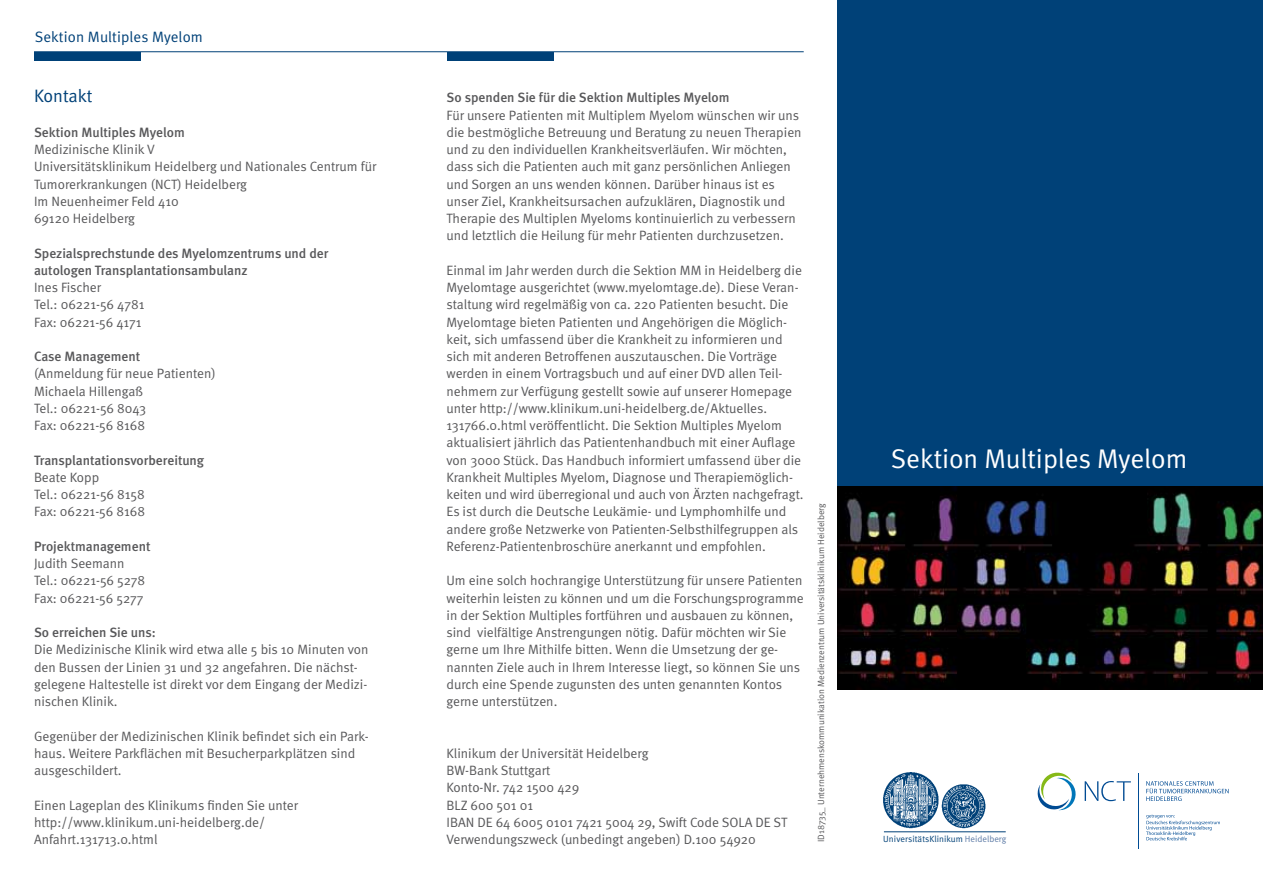
<style>
.page{position:relative;width:1263px;height:893px;background:#fff}
.page>*{position:absolute;margin:0;border:0;box-sizing:border-box;transform-origin:0 0}
.t1{font:27px "Meta Normal";color:#fff}
.t2{font:18px "Meta Normal";color:#004178}
.t3{font:15px "Meta Normal";letter-spacing:.01em;color:#004178}
.t4{font:13.5px/17.2px "Meta Normal";color:#58585a}
.t5{font:500 13.5px/17.2px "Meta";color:#58585a}
.t6{font:9px "Meta Normal";color:#58585a}
.t7{font:9px "Meta Normal";color:#004178}
.s1{color:#5d7ba6}
</style>
<div class="page">
<hr style="left:34px;top:51px;width:770px;height:1px;background:#004178">
<div style="left:448px;top:52px;width:106px;height:8px;background:#004178"></div>
<div style="left:34px;top:52px;width:106px;height:8px;background:#004178"></div>
<div style="left:838px;top:0;width:425px;height:535px;background:#004178"></div>
<img style="left:838px;top:486px;width:425px;height:203px">
<hr style="left:884px;top:831px;width:122px;height:1px;background:#004178">
<img style="left:883px;top:773px;width:103px;height:56px">
<svg style="left:1085px;top:781px;width:46px;height:20px"></svg>
<svg style="left:1038px;top:773px;width:38px;height:37px"></svg>
<hr style="left:1138px;top:773px;width:1px;height:76px;background:#004b93">
<svg style="left:1146px;top:814px;width:74px;height:26px"></svg>
<svg style="left:1146px;top:781px;width:82px;height:20px"></svg>
<p class="t3" style="left:35px;top:28px;width:170px">Sektion Multiples Myelom</p>
<h2 class="t2" style="left:34px;top:86px;width:60px">Kontakt</h2>
<p class="t5" style="left:34px;top:123px;width:152px">Sektion Multiples Myelom</p>
<p class="t4" style="left:34px;top:141px;width:344px">Medizinische Klinik V<br>Universitätsklinikum Heidelberg und Nationales Centrum für<br>Tumorerkrankungen (NCT) Heidelberg<br>Im Neuenheimer Feld 410<br>69120 Heidelberg</p>
<p class="t5" style="left:34px;top:244px;width:296px">Spezialsprechstunde des Myelomzentrums und der autologen Transplantationsambulanz</p>
<p class="t4" style="left:34px;top:279px;width:112px">Ines Fischer<br>Tel.: 06221-56 4781<br>Fax: 06221-56 4171</p>
<p class="t5" style="left:34px;top:348px;width:108px">Case Management</p>
<p class="t4" style="left:34px;top:365px;width:183px">(Anmeldung für neue Patienten)<br>Michaela Hillengaß<br>Tel.: 06221-56 8043<br>Fax: 06221-56 8168</p>
<p class="t5" style="left:34px;top:451px;width:172px">Transplantationsvorbereitung</p>
<p class="t4" style="left:34px;top:468px;width:113px">Beate Kopp<br>Tel.: 06221-56 8158<br>Fax: 06221-56 8168</p>
<p class="t5" style="left:34px;top:537px;width:118px">Projektmanagement</p>
<p class="t4" style="left:34px;top:555px;width:113px">Judith Seemann<br>Tel.: 06221-56 5278<br>Fax: 06221-56 5277</p>
<p class="t5" style="left:34px;top:624px;width:123px">So erreichen Sie uns:</p>
<p class="t4" style="left:34px;top:641px;width:336px">Die Medizinische Klinik wird etwa alle 5 bis 10 Minuten von den Bussen der Linien 31 und 32 angefahren. Die nächst&shy;gelegene Haltestelle ist direkt vor dem Eingang der Medizi&shy;nischen Klinik.</p>
<p class="t4" style="left:34px;top:727px;width:336px">Gegenüber der Medizinischen Klinik befindet sich ein Park&shy;haus. Weitere Parkflächen mit Besucherparkplätzen sind ausgeschildert.</p>
<p class="t4" style="left:34px;top:796px;width:265px">Einen Lageplan des Klinikums finden Sie unter http://www.klinikum.uni-heidelberg.de/<br>Anfahrt.131713.0.html</p>
<p class="t5" style="left:446px;top:89px;width:285px">So spenden Sie für die Sektion Multiples Myelom</p>
<p class="t4" style="left:446px;top:106px;width:357px">Für unsere Patienten mit Multiplem Myelom wünschen wir uns die bestmögliche Betreuung und Beratung zu neuen Therapien und zu den individuellen Krankheitsverläufen. Wir möchten, dass sich die Patienten auch mit ganz persönlichen Anliegen und Sorgen an uns wenden können. Darüber hinaus ist es unser Ziel, Krankheitsursachen aufzuklären, Diagnostik und Therapie des Multiplen Myeloms kontinuierlich zu verbessern und letztlich die Heilung für mehr Patienten durchzusetzen.</p>
<p class="t4" style="left:446px;top:261px;width:359px">Einmal im Jahr werden durch die Sektion MM in Heidelberg die Myelomtage ausgerichtet (www.myelomtage.de). Diese Veran&shy;staltung wird regelmäßig von ca. 220 Patienten besucht. Die Myelomtage bieten Patienten und Angehörigen die Möglich&shy;keit, sich umfassend über die Krankheit zu informieren und sich mit anderen Betroffenen auszutauschen. Die Vorträge werden in einem Vortragsbuch und auf einer DVD allen Teil&shy;nehmern zur Verfügung gestellt sowie auf unserer Homepage unter http://www.klinikum.uni-heidelberg.de/Aktuelles.<br>131766.0.html veröffentlicht. Die Sektion Multiples Myelom aktualisiert jährlich das Patientenhandbuch mit einer Auflage von 3000 Stück. Das Handbuch informiert umfassend über die Krankheit Multiples Myelom, Diagnose und Therapiemöglich&shy;keiten und wird überregional und auch von Ärzten nachgefragt.<br>Es ist durch die Deutsche Leukämie- und Lymphomhilfe und andere große Netzwerke von Patienten-Selbsthilfegruppen als Referenz-Patientenbroschüre anerkannt und empfohlen.</p>
<p class="t4" style="left:446px;top:572px;width:359px">Um eine solch hochrangige Unterstützung für unsere Patienten weiterhin leisten zu können und um die Forschungsprogramme in der Sektion Multiples fortführen und ausbauen zu können, sind vielfältige Anstrengungen nötig. Dafür möchten wir Sie gerne um Ihre Mithilfe bitten. Wenn die Umsetzung der ge&shy;nannten Ziele auch in Ihrem Interesse liegt, so können Sie uns durch eine Spende zugunsten des unten genannten Kontos gerne unterstützen.</p>
<p class="t4" style="left:446px;top:744px;width:342px">Klinikum der Universität Heidelberg<br>BW-Bank Stuttgart<br>Konto-Nr. 742 1500 429<br>BLZ 600 501 01<br>IBAN DE 64 6005 0101 7421 5004 29, Swift Code SOLA DE ST<br>Verwendungszweck (unbedingt angeben) D.100 54920</p>
<p class="t6" style="left:816px;top:842px;width:340px;rotate:-90deg">ID18735_ Unternehmenskommunikation Medienzentrum Universitätsklinikum Heidelberg</p>
<h1 class="t1" style="left:891px;top:443px;width:298px">Sektion Multiples Myelom</h1>
<p class="t7" style="left:883px;top:834px;width:124px">UniversitätsKlinikum <span class="s1">Heidelberg</span></p>
</div>
